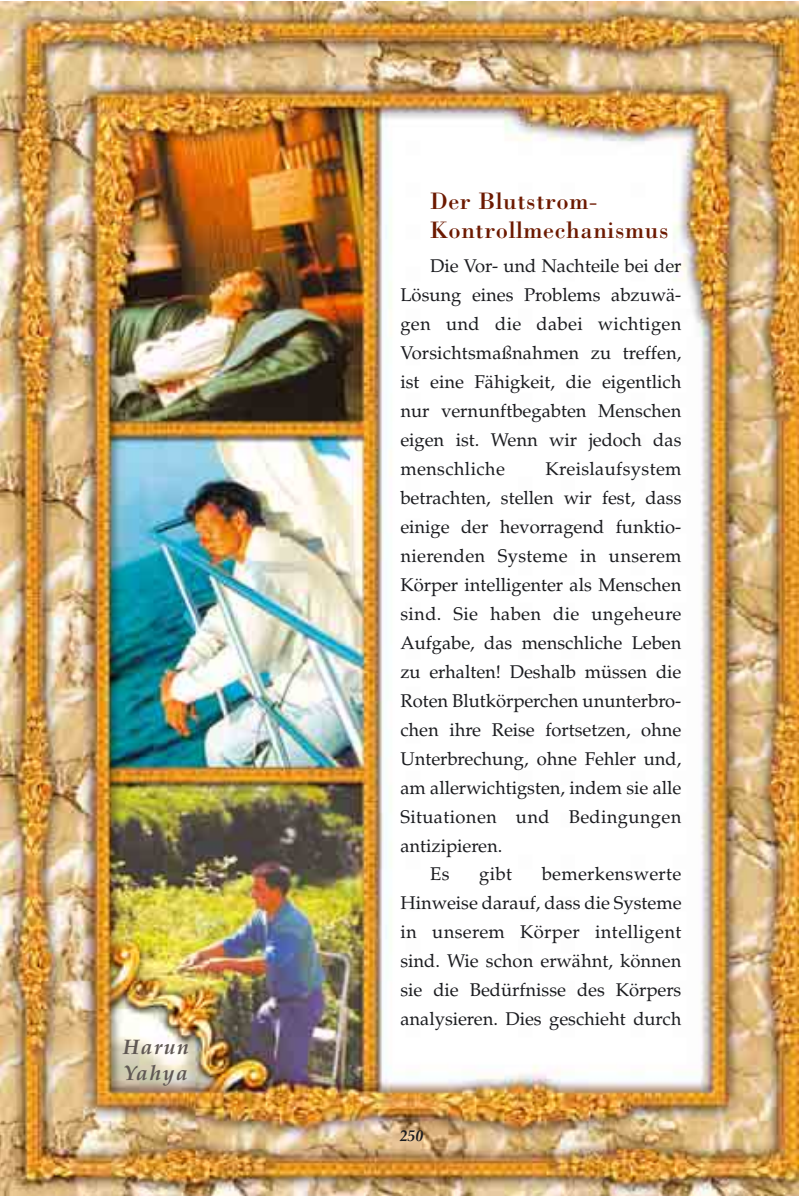
<style>
.page{position:relative;width:799px;height:1196px;background:#fff}
.page>*{position:absolute;margin:0;border:0;box-sizing:border-box;transform-origin:0 0}
.t1{font:24.5px/29.1px "Bodoni Turk";letter-spacing:.025em;color:#6c1900}
.t2{font:italic 700 21px/25.4px "Book Antiqua";letter-spacing:.075em;color:#605854}
.t3{font:18.38px/29.1px "Palatino Turk";color:#1b1c20;text-align:justify}
.t4{font:18.38px "Palatino Turk";letter-spacing:.02em;color:#1b1c20}
.t5{font:15.75px "Palatino Turk BI";color:#1b1c20}
</style>
<div class="page">
<img style="left:0;top:2px;width:799px;height:1193px">
<p class="t2" style="left:123px;top:1036px;width:67px">Harun<br>Yahya</p>
<h1 class="t1" style="left:430px;top:188px;width:240px">Der Blutstrom-<br>Kontrollmechanismus</h1>
<p class="t3" style="left:400px;top:253px;width:282px;text-indent:30px">Die Vor- und Nachteile bei der Lösung eines Problems abzuwä&shy;gen und die dabei wichtigen Vorsichtsmaßnahmen zu treffen, ist eine Fähigkeit, die eigentlich nur vernunftbegabten Menschen eigen ist. Wenn wir jedoch das menschliche</p>
<p class="t4" style="left:545px;top:461px;width:137px">Kreislaufsystem</p>
<p class="t3" style="left:400px;top:485px;width:282px">betrachten, stellen wir fest, dass</p>
<p class="t3" style="left:400px;top:514px;width:282px">einige der hevorragend funktio-</p>
<p class="t4" style="left:400px;top:548px;width:282px">nierenden Systeme in unserem</p>
<p class="t3" style="left:400px;top:572px;width:282px">Körper intelligenter als Menschen</p>
<p class="t4" style="left:400px;top:606px;width:282px">sind. Sie haben die ungeheure</p>
<p class="t3" style="left:400px;top:630px;width:282px">Aufgabe, das menschliche Leben</p>
<p class="t3" style="left:400px;top:659px;width:282px">zu erhalten! Deshalb müssen die</p>
<p class="t3" style="left:400px;top:688px;width:282px">Roten Blutkörperchen ununterbro-</p>
<p class="t3" style="left:400px;top:717px;width:282px">chen ihre Reise fortsetzen, ohne</p>
<p class="t3" style="left:400px;top:746px;width:282px">Unterbrechung, ohne Fehler und,</p>
<p class="t3" style="left:400px;top:775px;width:282px">am allerwichtigsten, indem sie alle</p>
<p class="t4" style="left:400px;top:809px;width:282px">Situationen und Bedingungen</p>
<p class="t3" style="left:400px;top:833px;width:103px">antizipieren.</p>
<p class="t3" style="left:430px;top:862px;width:21px">Es</p>
<p class="t3" style="left:479px;top:862px;width:34px">gibt</p>
<p class="t3" style="left:400px;top:862px;width:282px;text-indent:141px">bemerkenswerte Hinweise darauf, dass die Systeme in unserem Körper intelligent sind. Wie schon erwähnt, können sie die Bedürfnisse des Körpers analysieren. Dies geschieht durch</p>
<p class="t5" style="left:400px;top:1129px;width:25px">250</p>
</div>
